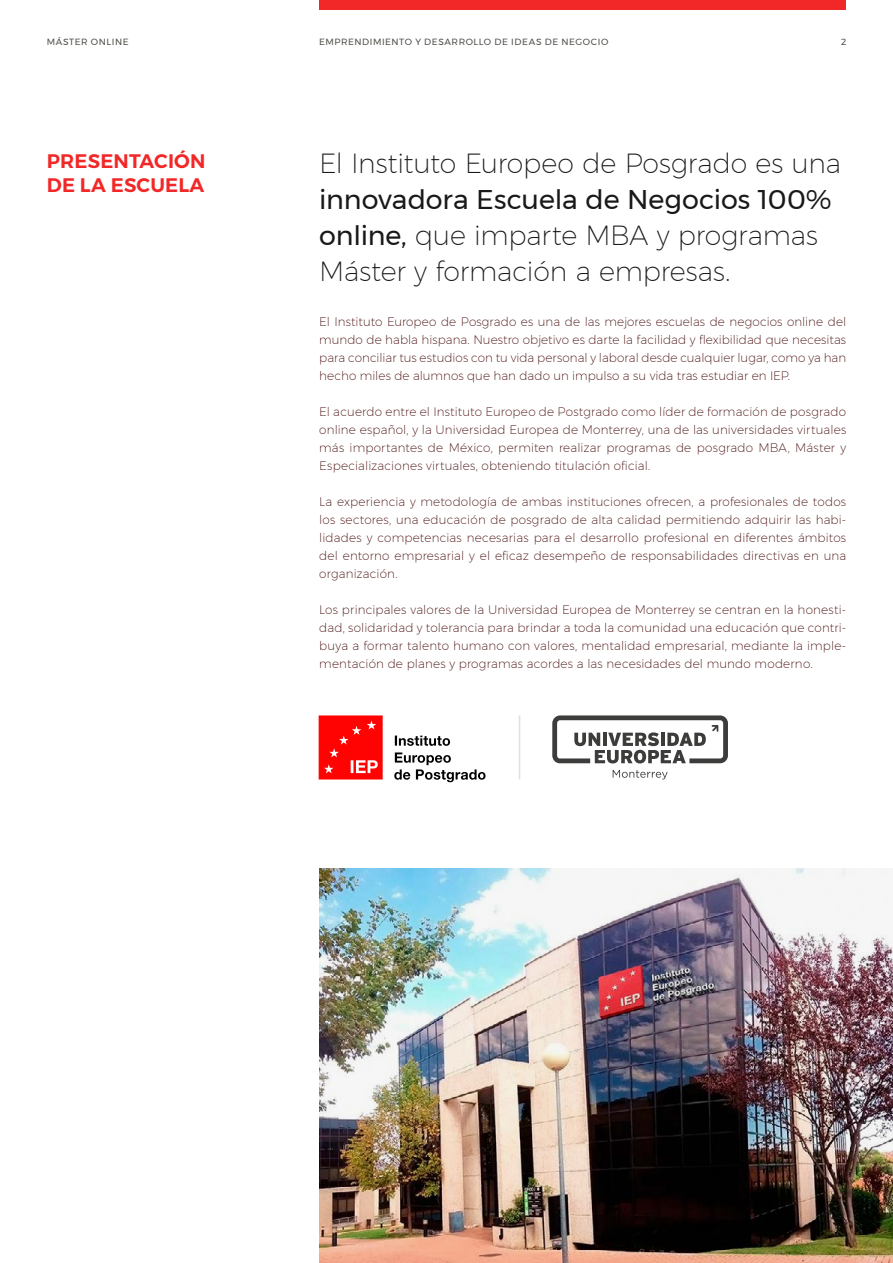
<style>
.page{position:relative;width:893px;height:1263px;background:#fff}
.page>*{position:absolute;margin:0;border:0;box-sizing:border-box;transform-origin:0 0}
.t1{font:200 27px/36px "Montserrat";letter-spacing:-.005em;color:#191919}
.t2{font:600 19.5px/24px "Montserrat";letter-spacing:.01em;color:#f22727}
.t3{font:200 12px/18px "Montserrat";letter-spacing:.015em;color:#410304;text-align:justify}
.t4{font:9px "Montserrat";letter-spacing:.065em;color:#4e4d48}
.s1{font-weight:400}
</style>
<div class="page">
<div style="left:319px;top:0;width:527px;height:10px;background:#f22727"></div>
<img style="left:319px;top:868px;width:574px;height:395px">
<svg style="left:319px;top:715px;width:64px;height:64px;background:#ff1a1a"></svg>
<svg style="left:394px;top:752px;width:92px;height:30px"></svg>
<svg style="left:395px;top:735px;width:55px;height:11px"></svg>
<hr style="left:519px;top:715px;width:1px;height:64px;background:#e1e1e1">
<svg style="left:613px;top:770px;width:55px;height:9px"></svg>
<svg style="left:552px;top:715px;width:176px;height:48px"></svg>
<p class="t4" style="left:47px;top:35px;width:83px">Máster Online</p>
<p class="t4" style="left:319px;top:35px;width:30px">EMPREN</p>
<p class="t4" style="left:362px;top:35px;width:27px">DIMIENT</p>
<p class="t4" style="left:405px;top:35px;width:205px">O Y DESARROLLO DE I DEAS DE NEGOCIO</p>
<p class="t4" style="left:841px;top:35px;width:7px">2</p>
<h2 class="t2" style="left:47px;top:149px;width:160px">PRESENTACIÓN<br>DE LA ESCUELA</h2>
<h1 class="t1" style="left:319px;top:145px;width:523px">El Instituto Europeo de Posgrado es una</h1>
<h1 class="t1" style="left:319px;top:181px;width:514px"><span class="s1">innovadora Escuela de Negocios 100% online,</span> que imparte MBA y programas<br>Máster y formación a empresas.</h1>
<p class="t3" style="left:319px;top:312px;width:528px">El Instituto Europeo de Posgrado es una de las mejores escuelas de negocios online del mundo de habla hispana. Nuestro objetivo es darte la facilidad y flexibilidad que necesitas para conciliar tus estudios con tu vida personal y laboral desde cualquier lugar, como ya han hecho miles de alumnos que han dado un impulso a su vida tras estudiar en IEP.</p>
<p class="t3" style="left:319px;top:402px;width:528px">El acuerdo entre el Instituto Europeo de Postgrado como líder de formación de posgrado online español, y la Universidad Europea de Monterrey, una de las universidades virtuales más importantes de México, permiten realizar programas de posgrado MBA, Máster y Especializaciones virtuales, obteniendo titulación oficial.</p>
<p class="t3" style="left:319px;top:492px;width:528px">La experiencia y metodología de ambas instituciones ofrecen, a profesionales de todos los sectores, una educación de posgrado de alta calidad permitiendo adquirir las habi&shy;lidades y competencias necesarias para el desarrollo profesional en diferentes ámbitos del entorno empresarial y el eficaz desempeño de responsabilidades directivas en una organización.</p>
<p class="t3" style="left:319px;top:600px;width:528px">Los principales valores de la Universidad Europea de Monterrey se centran en la honesti&shy;dad, solidaridad y tolerancia para brindar a toda la comunidad una educación que contri&shy;buya a formar talento humano con valores, mentalidad empresarial, mediante la imple&shy;mentación de planes y programas acordes a las necesidades del mundo moderno.</p>
</div>
